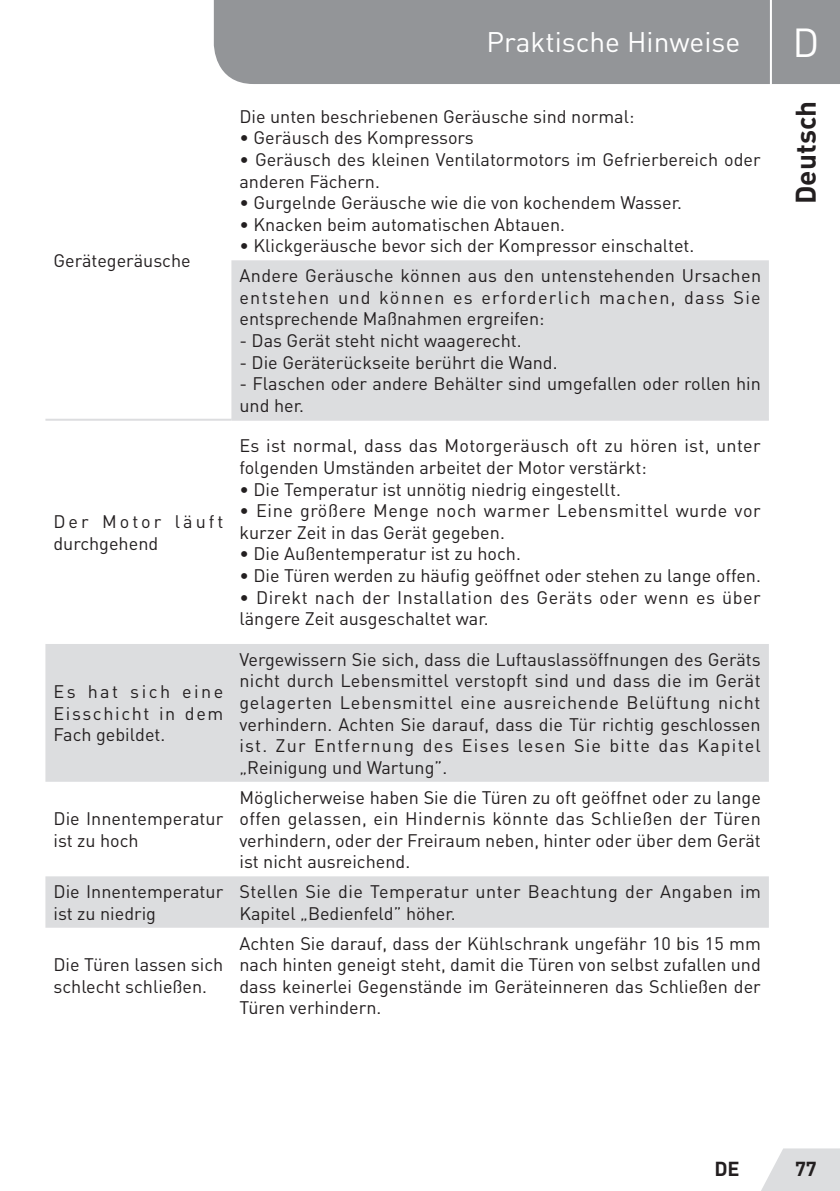
<style>
.page{position:relative;width:840px;height:1191px;background:#fff}
.page>*{position:absolute;margin:0;border:0;box-sizing:border-box;transform-origin:0 0}
.t1{font:40px "DIN Pro";color:#fff}
.t2{font:28px "DIN Pro";color:#fff}
.t3{font:700 28px "DIN Pro";color:#231f20}
.t4{font:700 20px "DIN Pro";color:#231f20}
.t5{font:18px/21.6px "DIN Pro";color:#231f20}
.t6{font:18px/21.6px "DIN Pro";letter-spacing:.03em;color:#231f20}
.t7{font:18px/21.6px "DIN Pro";letter-spacing:.06em;color:#231f20}
.t8{font:18px/21.6px "DIN Pro";letter-spacing:.08em;color:#231f20}
</style>
<div class="page">
<svg style="left:761px;top:1148px;width:78px;height:43px;background:#e1e2e3"></svg>
<div style="left:214px;top:0;width:625px;height:84px;background:#939598"></div>
<hr style="left:769px;top:0;width:2px;height:94px;background:#fff">
<svg style="left:45px;top:260px;width:723px;height:667px"></svg>
<hr style="left:231px;top:419px;width:537px;height:2px;background:#dcdddf">
<hr style="left:45px;top:419px;width:186px;height:2px;background:#dcdddf">
<h2 class="t2" style="left:486px;top:23px;width:255px">Praktische Hinweise</h2>
<p class="t5" style="left:53px;top:249px;width:139px">Gerätegeräusche</p>
<p class="t8" style="left:53px;top:510px;width:171px">Der Motor läuft durchgehend</p>
<p class="t5" style="left:53px;top:680px;width:171px;text-align:justify">Es hat sich eine Eisschicht in dem Fach gebildet.</p>
<p class="t5" style="left:53px;top:807px;width:171px">Die Innentemperatur ist zu hoch</p>
<p class="t5" style="left:239px;top:105px;width:396px">Die unten beschriebenen Geräusche sind normal:</p>
<p class="t5" style="left:239px;top:126px;width:236px">• Geräusch des Kompressors</p>
<p class="t5" style="left:239px;top:148px;width:522px">• Geräusch des kleinen Ventilatormotors im Gefrierbereich oder anderen Fächern.</p>
<p class="t5" style="left:239px;top:191px;width:444px">• Gurgelnde Geräusche wie die von kochendem Wasser.</p>
<p class="t5" style="left:239px;top:213px;width:327px">• Knacken beim automatischen Abtauen.</p>
<p class="t5" style="left:239px;top:230px;width:523px;line-height:29.8px">• Klickgeräusche bevor sich der Kompressor einschaltet.<br>Andere Geräusche können aus den untenstehenden Ursachen</p>
<p class="t7" style="left:239px;top:286px;width:522px">entstehen und können es erforderlich machen, dass Sie entsprechende Maßnahmen ergreifen:</p>
<p class="t5" style="left:239px;top:329px;width:284px">- Das Gerät steht nicht waagerecht.</p>
<p class="t5" style="left:239px;top:350px;width:319px">- Die Geräterückseite berührt die Wand.</p>
<p class="t5" style="left:239px;top:372px;width:522px">- Flaschen oder andere Behälter sind umgefallen oder rollen hin und her.</p>
<p class="t5" style="left:239px;top:434px;width:522px">Es ist normal, dass das Motorgeräusch oft zu hören ist, unter folgenden Umständen arbeitet der Motor verstärkt:</p>
<p class="t5" style="left:239px;top:477px;width:382px">• Die Temperatur ist unnötig niedrig eingestellt.</p>
<p class="t6" style="left:239px;top:499px;width:522px">• Eine größere Menge noch warmer Lebensmittel wurde vor kurzer Zeit in das Gerät gegeben.</p>
<p class="t5" style="left:239px;top:542px;width:283px">• Die Außentemperatur ist zu hoch.</p>
<p class="t5" style="left:239px;top:564px;width:522px">• Die Türen werden zu häufig geöffnet oder stehen zu lange offen.</p>
<p class="t6" style="left:239px;top:585px;width:522px">• Direkt nach der Installation des Geräts oder wenn es über längere Zeit ausgeschaltet war.</p>
<p class="t5" style="left:239px;top:647px;width:522px;text-align:justify">Vergewissern Sie sich, dass die Luftauslassöffnungen des Geräts nicht durch Lebensmittel verstopft sind und dass die im Gerät gelagerten Lebensmittel eine ausreichende Belüftung nicht verhindern. Achten Sie darauf, dass die Tür richtig geschlossen ist. Zur Entfernung des Eises lesen Sie bitte das Kapitel „Reinigung und Wartung”.</p>
<p class="t5" style="left:239px;top:785px;width:522px;text-align:justify">Möglicherweise haben Sie die Türen zu oft geöffnet oder zu lange offen gelassen, ein Hindernis könnte das Schließen der Türen verhindern, oder der Freiraum neben, hinter oder über dem Gerät ist nicht ausreichend.</p>
<p class="t5" style="left:53px;top:880px;width:171px">Die Innentemperatur ist zu niedrig</p>
<p class="t6" style="left:239px;top:880px;width:522px">Stellen Sie die Temperatur unter Beachtung der Angaben im<br>Kapitel „Bedienfeld” höher.</p>
<p class="t5" style="left:53px;top:953px;width:171px">Die Türen lassen sich schlecht schließen.</p>
<p class="t5" style="left:239px;top:931px;width:522px;text-align:justify">Achten Sie darauf, dass der Kühlschrank ungefähr 10 bis 15 mm nach hinten geneigt steht, damit die Türen von selbst zufallen und dass keinerlei Gegenstände im Geräteinneren das Schließen der Türen verhindern.</p>
<h1 class="t1" style="left:792px;top:15px;width:28px">D</h1>
<h2 class="t3" style="left:786px;top:204px;width:105px;rotate:-90deg">Deutsch</h2>
<p class="t4" style="left:714px;top:1155px;width:27px">DE</p>
<p class="t4" style="left:794px;top:1155px;width:23px">77</p>
</div>
